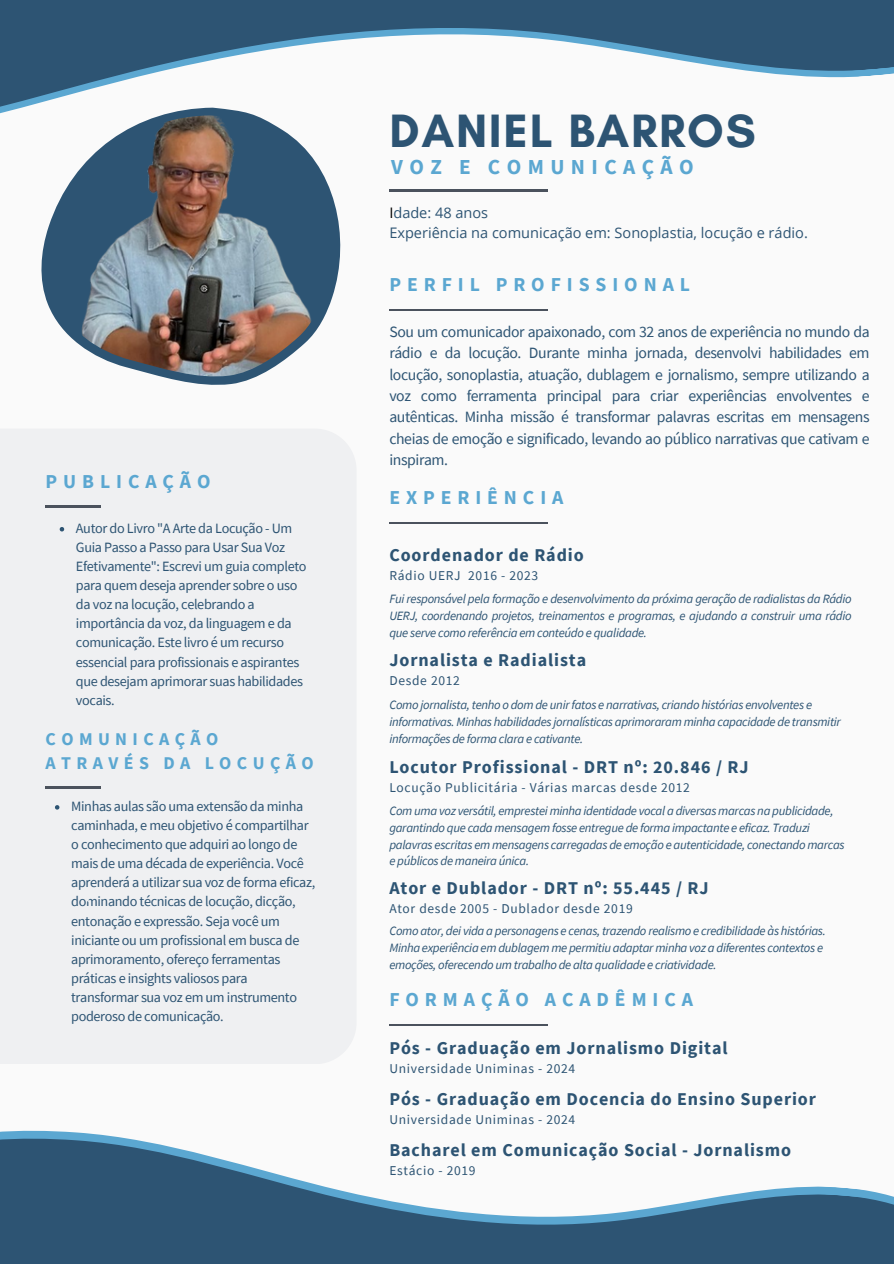
<style>
.page{position:relative;width:894px;height:1264px;background:#fff}
.page>*{position:absolute;margin:0;border:0;box-sizing:border-box;transform-origin:0 0}
.t1{font:700 47.7px "Glacial Indifference";letter-spacing:.035em;color:#2d5473}
.t2{font:700 21.3px "Source Sans Pro";letter-spacing:.3em;color:#5ba7d1}
.t3{font:700 19.65px "Source Sans Pro";letter-spacing:.3em;color:#5ba7d1}
.t4{font:700 18px "Source Sans Pro";letter-spacing:.05em;color:#2d5473}
.t5{font:700 17.85px/24.6px "Source Sans Pro";letter-spacing:.3em;color:#5ba7d1}
.t6{font:15.75px/21.3px "Source Sans Pro";letter-spacing:-.025em;color:#2d5473;text-align:justify}
.t7{font:14.55px/20.2px "Open Sans";color:#2d5473}
.t8{font:14.25px/19.2px "Source Sans Pro";letter-spacing:-.025em;color:#2d5473}
.t9{font:13.5px "Source Sans Pro";letter-spacing:.05em;color:#2d5473}
.t10{font:italic 12.75px/17px "Source Sans Pro";letter-spacing:-.025em;color:#2d5473}
.s1{color:#000}
</style>
<div class="page">
<div style="left:0;top:0;width:893px;height:1263px;background:#fafafa"></div>
<svg style="left:0;top:0;width:893px;height:192px"></svg>
<svg style="left:0;top:1130px;width:893px;height:133px;fill:#2d5473"></svg>
<svg style="left:41px;top:108px;width:299px;height:277px"></svg>
<img style="left:50px;top:115px;width:281px;height:261px">
<hr style="left:389px;top:190px;width:158px;height:1px;background:#4b525d">
<hr style="left:389px;top:309px;width:158px;height:1px;background:#4b525d">
<div style="left:0;top:428px;width:356px;height:635px;background:#eff0f2"></div>
<hr style="left:46px;top:506px;width:55px;height:1px;background:#4b525d">
<hr style="left:46px;top:787px;width:55px;height:1px;background:#4b525d">
<hr style="left:389px;top:522px;width:158px;height:2px;background:#4b525d">
<hr style="left:389px;top:1024px;width:158px;height:1px;background:#4b525d">
<svg style="left:60px;top:527px;width:4px;height:4px"></svg>
<svg style="left:55px;top:805px;width:4px;height:4px"></svg>
<h2 class="t3" style="left:46px;top:468px;width:166px">PUBLICAÇÃO</h2>
<p class="t8" style="left:76px;top:518px;width:232px">Autor do Livro "A Arte da Locução - Um Guia Passo a Passo para Usar Sua Voz Efetivamente": Escrevi um guia completo para quem deseja aprender sobre o uso da voz na locução, celebrando a importância da voz, da linguagem e da comunicação. Este livro é um recurso essencial para profissionais e aspirantes que desejam aprimorar suas habilidades vocais.</p>
<h5 class="t5" style="left:46px;top:726px;width:269px">COMUNICAÇÃO<br>ATRAVÉS DA LOCUÇÃO</h5>
<h1 class="t8" style="left:71px;top:796px;width:245px">Minhas aulas são uma extensão da minha caminhada, e meu objetivo é compartilhar o conhecimento que adquiri ao longo de mais de uma década de experiência. Você aprenderá a utilizar sua voz de forma eficaz, dominando técnicas de locução, dicção, entonação e expressão. Seja você um iniciante ou um profissional em busca de aprimoramento, ofereço ferramentas práticas e insights valiosos para transformar sua voz em um instrumento poderoso de comunicação.</h1>
<h3 class="t1" style="left:389px;top:102px;width:368px">DANIEL BARROS</h3>
<h2 class="t2" style="left:391px;top:153px;width:304px">VOZ E COMUNICAÇÃO</h2>
<h4 class="t7" style="left:389px;top:202px;width:420px"><span class="s1">I</span>dade: 48 anos<br>Experiência na comunicação em: Sonoplastia, locução e rádio.</h4>
<h5 class="t3" style="left:389px;top:271px;width:302px">PERFIL PROFISSIONAL</h5>
<p class="t6" style="left:389px;top:320px;width:481px">Sou um comunicador apaixonado, com 32 anos de experiência no mundo da rádio e da locução. Durante minha jornada, desenvolvi habilidades em locução, sonoplastia, atuação, dublagem e jornalismo, sempre utilizando a voz como ferramenta principal para criar experiências envolventes e autênticas. Minha missão é transformar palavras escritas em mensagens cheias de emoção e significado, levando ao público narrativas que cativam e inspiram.</p>
<h2 class="t3" style="left:389px;top:485px;width:175px">EXPERIÊNCIA</h2>
<p class="t4" style="left:389px;top:543px;width:196px">Coordenador de Rádio</p>
<p class="t9" style="left:389px;top:567px;width:150px">Rádio UERJ 2016 - 2023</p>
<p class="t10" style="left:389px;top:590px;width:463px;text-align:justify">Fui responsável pela formação e desenvolvimento da próxima geração de radialistas da Rádio UERJ, coordenando projetos, treinamentos e programas, e ajudando a construir uma rádio que serve como referência em conteúdo e qualidade.</p>
<h4 class="t4" style="left:389px;top:648px;width:198px">Jornalista e Radialista</h4>
<p class="t9" style="left:389px;top:672px;width:72px">Desde 2012</p>
<h2 class="t10" style="left:389px;top:696px;width:453px">Como jornalista, tenho o dom de unir fatos e narrativas, criando histórias envolventes e informativas. Minhas habilidades jornalísticas aprimoraram minha capacidade de transmitir informações de forma clara e cativante.</h2>
<p class="t4" style="left:389px;top:755px;width:360px">Locutor Profissional - DRT nº: 20.846 / RJ</p>
<p class="t9" style="left:389px;top:778px;width:302px">Locução Publicitária - Várias marcas desde 2012</p>
<p class="t10" style="left:389px;top:801px;width:456px">Com uma voz versátil, emprestei minha identidade vocal a diversas marcas na publicidade, garantindo que cada mensagem fosse entregue de forma impactante e eficaz. Traduzi palavras escritas em mensagens carregadas de emoção e autenticidade, conectando marcas e públicos de maneira única.</p>
<p class="t4" style="left:389px;top:875px;width:321px">Ator e Dublador - DRT nº: 55.445 / RJ</p>
<p class="t9" style="left:389px;top:899px;width:245px">Ator desde 2005 - Dublador desde 2019</p>
<h4 class="t10" style="left:389px;top:922px;width:438px">Como ator, dei vida a personagens e cenas, trazendo realismo e credibilidade às histórias.<br>Minha experiência em dublagem me permitiu adaptar minha voz a diferentes contextos e emoções, oferecendo um trabalho de alta qualidade e criatividade.</h4>
<p class="t3" style="left:389px;top:986px;width:305px">FORMAÇÃO ACADÊMICA</p>
<p class="t4" style="left:389px;top:1036px;width:339px">Pós - Graduação em Jornalismo Digital</p>
<p class="t9" style="left:389px;top:1059px;width:187px">Universidade Uniminas - 2024</p>
<h4 class="t4" style="left:389px;top:1087px;width:428px">Pós - Graduação em Docencia do Ensino Superior</h4>
<p class="t9" style="left:389px;top:1110px;width:187px">Universidade Uniminas - 2024</p>
<h2 class="t4" style="left:389px;top:1137px;width:403px">Bacharel em Comunicação Social - Jornalismo</h2>
<h4 class="t9" style="left:389px;top:1161px;width:88px">Estácio - 2019</h4>
</div>
